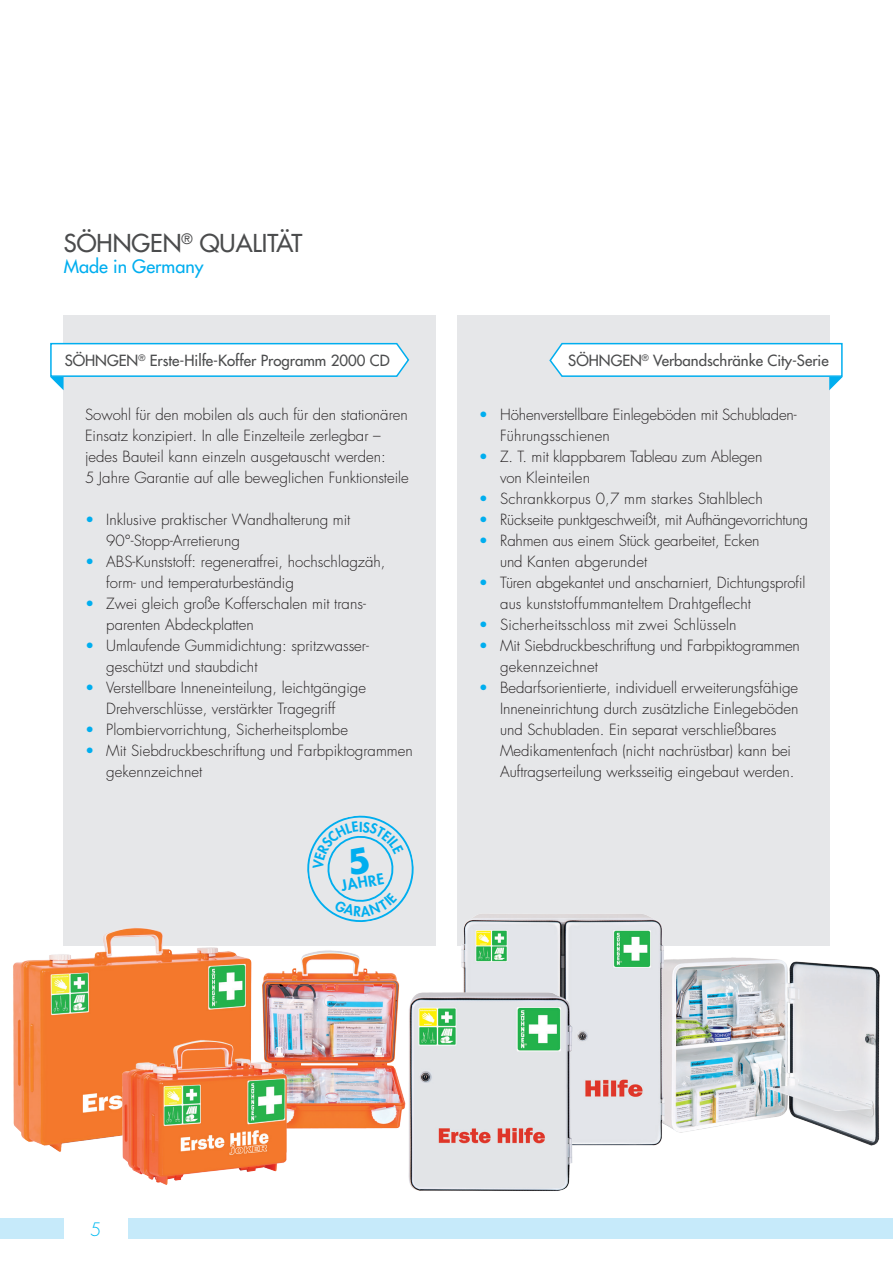
<style>
.page{position:relative;width:893px;height:1263px;background:#fff}
.page>*{position:absolute;margin:0;border:0;box-sizing:border-box;transform-origin:0 0}
.t1{font:500 24px "Futura Std";color:#4b4c4d}
.t2{font:500 18px "Futura Std";color:#00aeef}
.t3{font:300 18px "Futura Std";color:#00baf1}
.t4{font:300 15px/21px "Futura Std";color:#231f20}
.t5{font:500 15px "Futura Std";color:#4b4c4d}
.t6{font:800 14.7px "Futura Std";color:#00aeef}
.s1{color:#00aeef}
</style>
<div class="page">
<div style="left:64px;top:315px;width:372px;height:630px;background:#e6e7e9"></div>
<div style="left:457px;top:315px;width:372px;height:630px;background:#e6e7e9"></div>
<div style="left:0;top:1218px;width:893px;height:21px;background:#c6eafa"></div>
<div style="left:64px;top:1216px;width:64px;height:25px;background:#fff"></div>
<svg style="left:549px;top:342px;width:294px;height:48px"></svg>
<img style="left:13px;top:904px;width:185px;height:248px">
<img style="left:198px;top:945px;width:230px;height:184px">
<img style="left:69px;top:978px;width:270px;height:207px">
<img style="left:698px;top:911px;width:182px;height:235px">
<img style="left:428px;top:914px;width:270px;height:232px">
<img style="left:356px;top:956px;width:269px;height:235px">
<svg style="left:50px;top:342px;width:360px;height:48px"></svg>
<svg style="left:307px;top:815px;width:107px;height:107px"></svg>
<h1 class="t1" style="left:64px;top:228px;width:240px">SÖHNGEN<sup>®</sup> QUALITÄT</h1>
<p class="t2" style="left:64px;top:255px;width:141px">Made in Germany</p>
<p class="t5" style="left:65px;top:351px;width:326px">SÖHNGEN<sup>®</sup> Erste-Hilfe-Koffer Programm 2000 CD</p>
<p class="t4" style="left:85px;top:404px;width:325px">Sowohl für den mobilen als auch für den stationären Einsatz konzipiert. In alle Einzelteile zerlegbar – jedes Bauteil kann einzeln ausgetauscht werden:<br>5 Jahre Garantie auf alle beweglichen Funktionsteile</p>
<p class="t4" style="left:106px;top:509px;width:246px;text-indent:-21px"><span class="s1">•</span> Inklusive praktischer Wandhalterung mit<br>90°-Stopp-Arretierung</p>
<p class="t4" style="left:106px;top:551px;width:281px;text-indent:-21px"><span class="s1">•</span> ABS-Kunststoff: regeneratfrei, hochschlagzäh, form- und temperaturbeständig</p>
<p class="t4" style="left:106px;top:593px;width:261px;text-indent:-21px"><span class="s1">•</span> Zwei gleich große Kofferschalen mit trans&shy;parenten Abdeckplatten</p>
<p class="t4" style="left:106px;top:635px;width:264px;text-indent:-21px"><span class="s1">•</span> Umlaufende Gummidichtung: spritzwasser&shy;geschützt und staubdicht</p>
<p class="t4" style="left:106px;top:677px;width:261px;text-indent:-21px"><span class="s1">•</span> Verstellbare Inneneinteilung, leichtgängige<br>Drehverschlüsse, verstärkter Tragegriff</p>
<p class="t4" style="left:85px;top:719px;width:264px"><span class="s1">•</span> Plombiervorrichtung, Sicherheitsplombe</p>
<p class="t4" style="left:106px;top:740px;width:308px;text-indent:-21px"><span class="s1">•</span> Mit Siebdruckbeschriftung und Farbpiktogrammen gekennzeichnet</p>
<p class="t6" style="left:340px;top:877px;width:45px;rotate:-10deg">JAHRE</p>
<p class="t5" style="left:568px;top:351px;width:262px">SÖHNGEN<sup>®</sup> Verbandschränke City-Serie</p>
<p class="t4" style="left:500px;top:404px;width:298px;text-indent:-21px"><span class="s1">•</span> Höhenverstellbare Einlegeböden mit Schubladen-<br>Führungsschienen</p>
<p class="t4" style="left:500px;top:446px;width:264px;text-indent:-21px"><span class="s1">•</span> Z. T. mit klappbarem Tableau zum Ablegen von Kleinteilen</p>
<p class="t4" style="left:479px;top:488px;width:286px"><span class="s1">•</span> Schrankkorpus 0,7 mm starkes Stahlblech</p>
<p class="t4" style="left:479px;top:509px;width:331px"><span class="s1">•</span> Rückseite punktgeschweißt, mit Aufhängevorrichtung</p>
<p class="t4" style="left:500px;top:530px;width:261px;text-indent:-21px"><span class="s1">•</span> Rahmen aus einem Stück gearbeitet, Ecken und Kanten abgerundet</p>
<p class="t4" style="left:500px;top:572px;width:307px;text-indent:-21px"><span class="s1">•</span> Türen abgekantet und anscharniert, Dichtungsprofil aus kunststoffummanteltem Drahtgeflecht</p>
<p class="t4" style="left:479px;top:614px;width:259px"><span class="s1">•</span> Sicherheitsschloss mit zwei Schlüsseln</p>
<p class="t4" style="left:500px;top:635px;width:301px;text-indent:-21px"><span class="s1">•</span> Mit Siebdruckbeschriftung und Farbpiktogrammen gekennzeichnet</p>
<p class="t4" style="left:500px;top:677px;width:300px;text-indent:-21px"><span class="s1">•</span> Bedarfsorientierte, individuell erweiterungsfähige Inneneinrichtung durch zusätzliche Einlegeböden und Schubladen. Ein separat verschließbares Medikamentenfach (nicht nachrüstbar) kann bei Auftragserteilung werksseitig eingebaut werden.</p>
<p class="t3" style="left:90px;top:1218px;width:13px">5</p>
</div>
